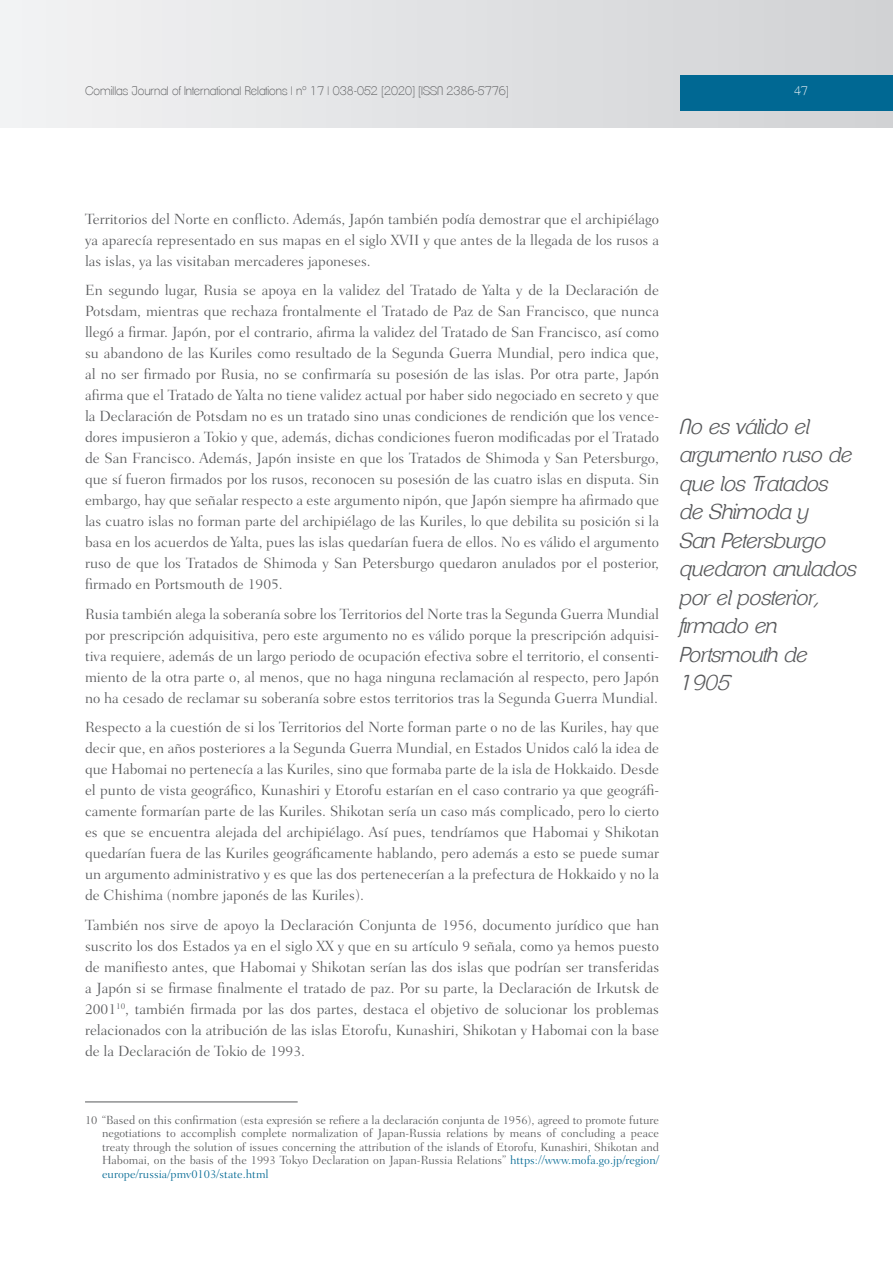
<style>
.page{position:relative;width:893px;height:1263px;background:#fff}
.page>*{position:absolute;margin:0;border:0;box-sizing:border-box;transform-origin:0 0}
.t1{font:italic 300 21px/28.5px "Clemente P Daf";color:#57585a}
.t2{font:300 15px/21px "Fairfield LH";color:#57585a;text-align:justify}
.t3{font:300 12px/13.5px "Fairfield LH";color:#57585a;text-align:justify}
.t4{font:200 12px "Clemente P Dac";color:#57585a}
.t5{font:200 12px "Clemente P Dac";color:#fff}
.s1{font-style:inherit}
.s2{color:#006893}
</style>
<div class="page">
<div style="left:0;top:0;width:893px;height:128px;background:linear-gradient(to right,#f2f3f4,#d0d2d4)"></div>
<div style="left:680px;top:75px;width:213px;height:36px;background:#006893"></div>
<hr style="left:85px;top:1102px;width:213px;height:1px;background:#57585a">
<p class="t4" style="left:85px;top:83px;width:425px">Comillas Journal of International Relations | nº 17 | 038-052 [2020] [ISSN 2386-5776]</p>
<p class="t5" style="left:794px;top:83px;width:15px">47</p>
<p class="t2" style="left:85px;top:208px;width:576px">Territorios del Norte en conflicto. Además, Japón también podía demostrar que el archipiélago ya aparecía representado en sus mapas en el siglo XVII y que antes de la llegada de los rusos a las islas, ya las visitaban mercaderes japoneses.</p>
<p class="t2" style="left:85px;top:280px;width:576px">En segundo lugar, Rusia se apoya en la validez del Tratado de Yalta y de la Declaración de Potsdam, mientras que rechaza frontalmente el Tratado de Paz de San Francisco, que nunca llegó a firmar. Japón, por el contrario, afirma la validez del Tratado de San Francisco, así como su abandono de las Kuriles como resultado de la Segunda Guerra Mundial, pero indica que, al no ser firmado por Rusia, no se confirmaría su posesión de las islas. Por otra parte, Japón afirma que el Tratado de Yalta no tiene validez actual por haber sido negociado en secreto y que la Declaración de Potsdam no es un tratado sino unas condiciones de rendición que los vence&shy;dores impusieron a Tokio y que, además, dichas condiciones fueron modificadas por el Tratado de San Francisco. Además, Japón insiste en que los Tratados de Shimoda y San Petersburgo, que sí fueron firmados por los rusos, reconocen su posesión de las cuatro islas en disputa. Sin embargo, hay que señalar respecto a este argumento nipón, que Japón siempre ha afirmado que las cuatro islas no forman parte del archipiélago de las Kuriles, lo que debilita su posición si la basa en los acuerdos de Yalta, pues las islas quedarían fuera de ellos. No es válido el argumento ruso de que los Tratados de Shimoda y San Petersburgo quedaron anulados por el posterior, firmado en Portsmouth de 1905.</p>
<p class="t2" style="left:85px;top:603px;width:576px">Rusia también alega la soberanía sobre los Territorios del Norte tras la Segunda Guerra Mundial por prescripción adquisitiva, pero este argumento no es válido porque la prescripción adquisi&shy;tiva requiere, además de un largo periodo de ocupación efectiva sobre el territorio, el consenti&shy;miento de la otra parte o, al menos, que no haga ninguna reclamación al respecto, pero Japón no ha cesado de reclamar su soberanía sobre estos territorios tras la Segunda Guerra Mundial.</p>
<p class="t2" style="left:85px;top:717px;width:576px">Respecto a la cuestión de si los Territorios del Norte forman parte o no de las Kuriles, hay que decir que, en años posteriores a la Segunda Guerra Mundial, en Estados Unidos caló la idea de que Habomai no pertenecía a las Kuriles, sino que formaba parte de la isla de Hokkaido. Desde el punto de vista geográfico, Kunashiri y Etorofu estarían en el caso contrario ya que geográfi&shy;camente formarían parte de las Kuriles. Shikotan sería un caso más complicado, pero lo cierto es que se encuentra alejada del archipiélago. Así pues, tendríamos que Habomai y Shikotan quedarían fuera de las Kuriles geográficamente hablando, pero además a esto se puede sumar un argumento administrativo y es que las dos pertenecerían a la prefectura de Hokkaido y no la de Chishima (nombre japonés de las Kuriles).</p>
<p class="t2" style="left:85px;top:915px;width:576px">También nos sirve de apoyo la Declaración Conjunta de 1956, documento jurídico que han suscrito los dos Estados ya en el siglo <span class="s1">XX</span> y que en su artículo 9 señala, como ya hemos puesto de manifiesto antes, que Habomai y Shikotan serían las dos islas que podrían ser transferidas a Japón si se firmase finalmente el tratado de paz. Por su parte, la Declaración de Irkutsk de 2001<sup>10</sup>, también firmada por las dos partes, destaca el objetivo de solucionar los problemas relacionados con la atribución de las islas Etorofu, Kunashiri, Shikotan y Habomai con la base de la Declaración de Tokio de 1993.</p>
<h1 class="t1" style="left:680px;top:412px;width:178px">No es válido el argumento ruso de que los Tratados de Shimoda y<br>San Petersburgo quedaron anulados por el posterior, firmado en<br>Portsmouth de<br>1905</h1>
<p class="t3" style="left:102px;top:1113px;width:559px;text-indent:-17px">10 “Based on this confirmation (esta expresión se refiere a la declaración conjunta de 1956), agreed to promote future negotiations to accomplish complete normalization of Japan-Russia relations by means of concluding a peace treaty through the solution of issues concerning the attribution of the islands of Etorofu, Kunashiri, Shikotan and Habomai, on the basis of the 1993 Tokyo Declaration on Japan-Russia Relations” <span class="s2">https://www.mofa.go.jp/region/ europe/russia/pmv0103/state.html</span></p>
</div>
